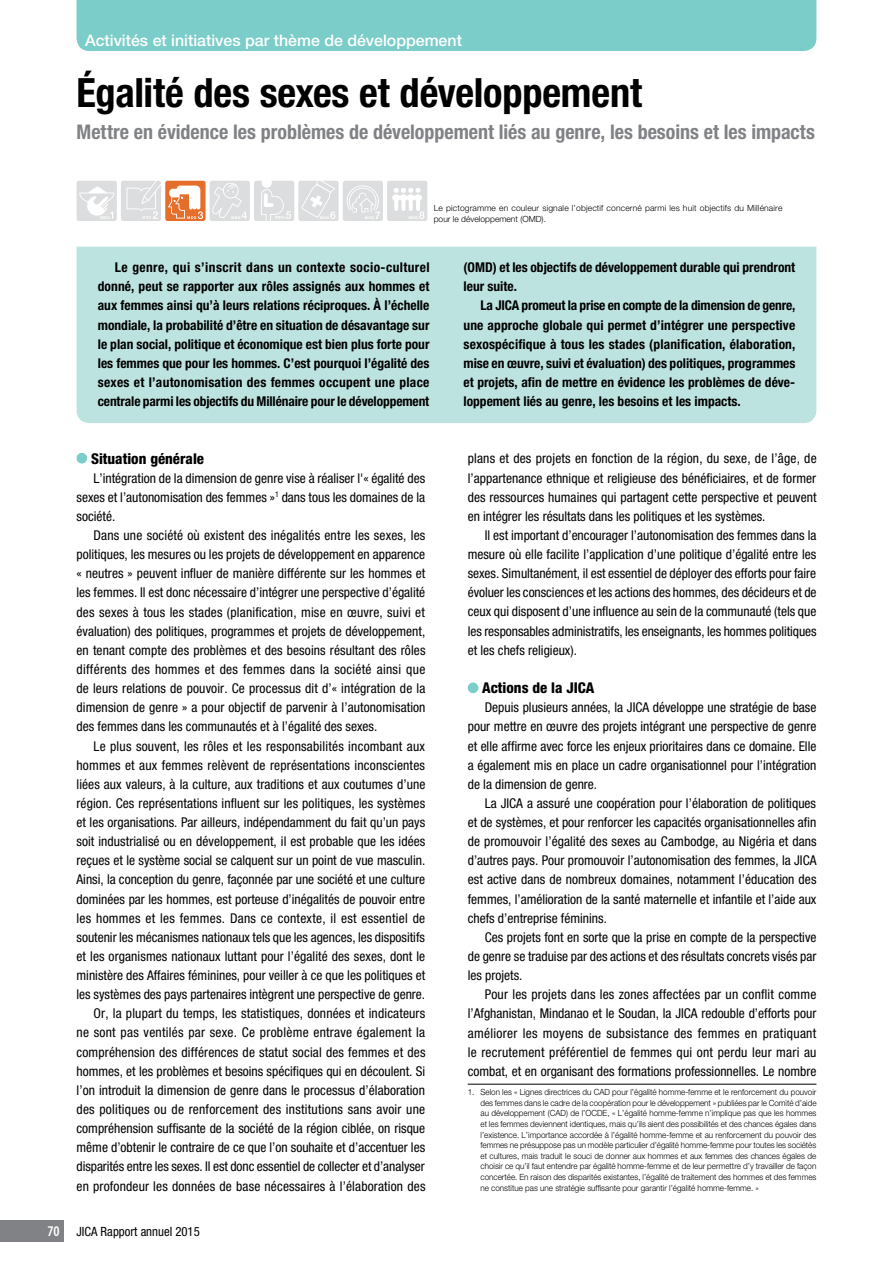
<style>
.page{position:relative;width:893px;height:1263px;background:#fff}
.page>*{position:absolute;margin:0;border:0;box-sizing:border-box;transform-origin:0 0}
.t1{font:700 condensed 40.35px "Helvetica Neue";letter-spacing:-.005em;color:#000}
.t2{font:700 condensed 20.25px "Helvetica Neue";color:#808285}
.t3{font:500 15.9px "Helvetica Neue";color:#fff}
.t4{font:800 condensed 14.85px "Helvetica Neue";color:#000}
.t5{font:condensed 13.5px/19.2px "Helvetica Neue";color:#000;text-align:justify}
.t6{font:700 condensed 13.5px/19.2px "Helvetica Neue";color:#000;text-align:justify}
.t7{font:condensed 12.75px "Helvetica Neue";color:#000}
.t8{font:300 8.55px/10.6px "Helvetica Neue";letter-spacing:.02em;color:#000;text-align:justify;scale:.95 1}
.t9{font:300 8.55px/10.6px "Helvetica Neue";letter-spacing:.02em;color:#000}
.s1{font-family:"Myriad Pro";font-weight:600;font-size:14.85px;color:#fff}
</style>
<div class="page">
<div style="left:77px;top:0;width:739px;height:51px;background:#7acdc8"></div>
<div style="left:77px;top:453px;width:10px;height:10px;background:#7acdc8;border-radius:50%"></div>
<div style="left:468px;top:682px;width:10px;height:11px;background:#7acdc8;border-radius:50%"></div>
<div style="left:77px;top:247px;width:739px;height:176px;background:#bde3e1"></div>
<svg style="left:77px;top:181px;width:350px;height:40px"></svg>
<hr style="left:468px;top:1084px;width:348px;height:1px;background:#000">
<div style="left:0;top:1220px;width:64px;height:22px;background:#808285"></div>
<p class="t3" style="left:85px;top:31px;width:378px">Activités et initiatives par thème de développement</p>
<h1 class="t1" style="left:77px;top:68px;width:567px">Égalité des sexes et développement</h1>
<h2 class="t2" style="left:77px;top:119px;width:740px">Mettre en évidence les problèmes de développement liés au genre, les besoins et les impacts</h2>
<p class="t9" style="left:434px;top:203px;width:350px">Le pictogramme en couleur signale l’objectif concerné parmi les huit objectifs du Millénaire pour le développement (OMD).</p>
<p class="t6" style="left:98px;top:258px;width:333px;text-indent:17px">Le genre, qui s’inscrit dans un contexte socio-culturel donné, peut se rapporter aux rôles assignés aux hommes et aux femmes ainsi qu’à leurs relations réciproques. À l’échelle mondiale, la probabilité d’être en situation de désavantage sur le plan social, politique et économique est bien plus forte pour les femmes que pour les hommes. C’est pourquoi l’égalité des sexes et l’autonomisation des femmes occupent une place centrale parmi les objectifs du Millénaire pour le développement</p>
<p class="t6" style="left:463px;top:258px;width:333px">(OMD) et les objectifs de développement durable qui prendront leur suite.</p>
<p class="t6" style="left:463px;top:296px;width:333px;text-indent:17px">La JICA promeut la prise en compte de la dimension de genre, une approche globale qui permet d’intégrer une perspective sexospécifique à tous les stades (planification, élaboration, mise en œuvre, suivi et évaluation) des politiques, programmes et projets, afin de mettre en évidence les problèmes de déve&shy;loppement liés au genre, les besoins et les impacts.</p>
<p class="t4" style="left:91px;top:449px;width:115px">Situation générale</p>
<p class="t5" style="left:77px;top:468px;width:350px;text-indent:17px">L’intégration de la dimension de genre vise à réaliser l'« égalité des sexes et l’autonomisation des femmes »<sup>1</sup> dans tous les domaines de la société.</p>
<p class="t5" style="left:77px;top:526px;width:350px;text-indent:17px">Dans une société où existent des inégalités entre les sexes, les politiques, les mesures ou les projets de développement en apparence « neutres » peuvent influer de manière différente sur les hommes et les femmes. Il est donc nécessaire d’intégrer une perspective d’égalité des sexes à tous les stades (planification, mise en œuvre, suivi et évaluation) des politiques, programmes et projets de développement, en tenant compte des problèmes et des besoins résultant des rôles différents des hommes et des femmes dans la société ainsi que de leurs relations de pouvoir. Ce processus dit d’« intégration de la dimension de genre » a pour objectif de parvenir à l’autonomisation des femmes dans les communautés et à l’égalité des sexes.</p>
<p class="t5" style="left:77px;top:736px;width:350px;text-align:right">Le plus souvent, les rôles et les responsabilités incombant aux hommes et aux femmes relèvent de représentations inconscientes liées aux valeurs, à la culture, aux traditions et aux coutumes d’une région. Ces représentations influent sur les politiques, les systèmes et les organisations. Par ailleurs, indépendamment du fait qu’un pays soit industrialisé ou en développement, il est probable que les idées reçues et le système social se calquent sur un point de vue masculin.<br>Ainsi, la conception du genre, façonnée par une société et une culture dominées par les hommes, est porteuse d’inégalités de pouvoir entre les hommes et les femmes. Dans ce contexte, il est essentiel de soutenir les mécanismes nationaux tels que les agences, les dispositifs et les organismes nationaux luttant pour l’égalité des sexes, dont le ministère des Affaires féminines, pour veiller à ce que les politiques et les systèmes des pays partenaires intègrent une perspective de genre.<br>Or, la plupart du temps, les statistiques, données et indicateurs<br>ne sont pas ventilés par sexe. Ce problème entrave également la compréhension des différences de statut social des femmes et des hommes, et les problèmes et besoins spécifiques qui en découlent. Si l’on introduit la dimension de genre dans le processus d’élaboration des politiques ou de renforcement des institutions sans avoir une compréhension suffisante de la société de la région ciblée, on risque même d’obtenir le contraire de ce que l’on souhaite et d’accentuer les disparités entre les sexes. Il est donc essentiel de collecter et d’analyser en profondeur les données de base nécessaires à l’élaboration des</p>
<p class="t7" style="left:47px;top:1224px;width:154px"><span class="s1">70</span> JICA Rapport annuel 2015</p>
<p class="t5" style="left:468px;top:449px;width:350px">plans et des projets en fonction de la région, du sexe, de l’âge, de l’appartenance ethnique et religieuse des bénéficiaires, et de former des ressources humaines qui partagent cette perspective et peuvent en intégrer les résultats dans les politiques et les systèmes.</p>
<p class="t5" style="left:468px;top:525px;width:350px;text-indent:17px">Il est important d’encourager l’autonomisation des femmes dans la mesure où elle facilite l’application d’une politique d’égalité entre les sexes. Simultanément, il est essentiel de déployer des efforts pour faire évoluer les consciences et les actions des hommes, des décideurs et de ceux qui disposent d’une influence au sein de la communauté (tels que les responsables administratifs, les enseignants, les hommes politiques et les chefs religieux).</p>
<p class="t4" style="left:482px;top:679px;width:114px">Actions de la JICA</p>
<p class="t5" style="left:468px;top:698px;width:350px;text-indent:17px">Depuis plusieurs années, la JICA développe une stratégie de base pour mettre en œuvre des projets intégrant une perspective de genre et elle affirme avec force les enjeux prioritaires dans ce domaine. Elle a également mis en place un cadre organisationnel pour l’intégration de la dimension de genre.</p>
<p class="t5" style="left:468px;top:793px;width:350px;text-indent:17px">La JICA a assuré une coopération pour l’élaboration de politiques et de systèmes, et pour renforcer les capacités organisationnelles afin de promouvoir l’égalité des sexes au Cambodge, au Nigéria et dans d’autres pays. Pour promouvoir l’autonomisation des femmes, la JICA est active dans de nombreux domaines, notamment l’éducation des femmes, l’amélioration de la santé maternelle et infantile et l’aide aux chefs d’entreprise féminins.</p>
<p class="t5" style="left:468px;top:927px;width:350px;text-indent:17px">Ces projets font en sorte que la prise en compte de la perspective de genre se traduise par des actions et des résultats concrets visés par les projets.</p>
<p class="t5" style="left:468px;top:985px;width:350px;text-indent:17px">Pour les projets dans les zones affectées par un conflit comme l’Afghanistan, Mindanao et le Soudan, la JICA redouble d’efforts pour améliorer les moyens de subsistance des femmes en pratiquant le recrutement préférentiel de femmes qui ont perdu leur mari au combat, et en organisant des formations professionnelles. Le nombre</p>
<p class="t8" style="left:480px;top:1086px;width:355px;text-indent:-13px">1. Selon les « Lignes directrices du CAD pour l’égalité homme-femme et le renforcement du pouvoir des femmes dans le cadre de la coopération pour le développement » publiées par le Comité d’aide au développement (CAD) de l’OCDE, « L’égalité homme-femme n’implique pas que les hommes et les femmes deviennent identiques, mais qu’ils aient des possibilités et des chances égales dans l’existence. L’importance accordée à l’égalité homme-femme et au renforcement du pouvoir des femmes ne présuppose pas un modèle particulier d’égalité homme-femme pour toutes les sociétés et cultures, mais traduit le souci de donner aux hommes et aux femmes des chances égales de choisir ce qu’il faut entendre par égalité homme-femme et de leur permettre d’y travailler de façon concertée. En raison des disparités existantes, l’égalité de traitement des hommes et des femmes ne constitue pas une stratégie suffisante pour garantir l’égalité homme-femme. »</p>
</div>
